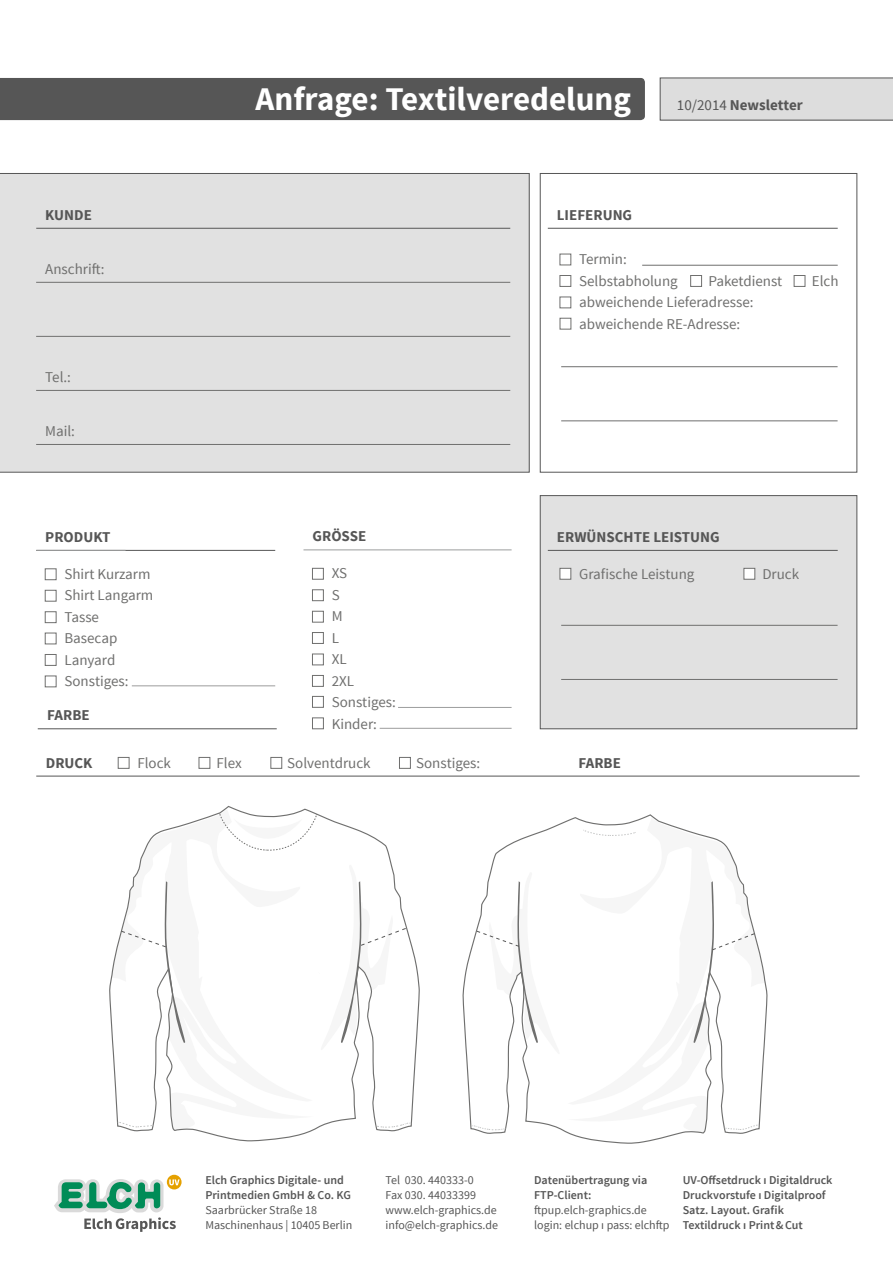
<style>
.page{position:relative;width:893px;height:1263px;background:#fff}
.page>*{position:absolute;margin:0;border:0;box-sizing:border-box;transform-origin:0 0}
.t1{font:700 33px "Source Sans Pro";color:#fff}
.t2{font:15px/21.5px "Source Sans Pro";color:#6f6f6e}
.t3{font:700 15px "Source Sans Pro";color:#565656}
.t4{font:600 12px/15px "Source Sans Pro";color:#565656}
.t5{font:12px/15px "Source Sans Pro";color:#565656}
.s1{font-weight:400}
</style>
<div class="page">
<svg style="left:109px;top:805px;width:310px;height:337px"></svg>
<svg style="left:219px;top:813px;width:98px;height:38px"></svg>
<svg style="left:375px;top:1122px;width:37px;height:5px"></svg>
<svg style="left:117px;top:1122px;width:37px;height:5px"></svg>
<svg style="left:120px;top:881px;width:65px;height:162px"></svg>
<svg style="left:318px;top:864px;width:89px;height:188px"></svg>
<svg style="left:463px;top:814px;width:305px;height:330px"></svg>
<svg style="left:583px;top:830px;width:53px;height:6px"></svg>
<svg style="left:471px;top:1125px;width:35px;height:5px"></svg>
<svg style="left:724px;top:1124px;width:35px;height:6px"></svg>
<svg style="left:476px;top:871px;width:84px;height:185px"></svg>
<svg style="left:693px;top:881px;width:62px;height:162px"></svg>
<div style="left:167px;top:1175px;width:15px;height:14px;background:#e5a100;border-radius:50%"></div>
<svg style="left:54px;top:1179px;width:126px;height:53px"></svg>
<div style="left:0;top:173px;width:529px;height:299px;background:#e1e1e1"></div>
<hr style="left:36px;top:228px;width:474px;height:1px;background:#565656">
<hr style="left:36px;top:282px;width:474px;height:1px;background:#6f6f6e">
<hr style="left:36px;top:336px;width:474px;height:1px;background:#6f6f6e">
<hr style="left:36px;top:390px;width:474px;height:1px;background:#6f6f6e">
<hr style="left:36px;top:444px;width:474px;height:1px;background:#6f6f6e">
<div style="left:540px;top:173px;width:317px;height:299px;background:#fff;border:1px solid #565656"></div>
<hr style="left:548px;top:228px;width:290px;height:1px;background:#565656">
<hr style="left:642px;top:265px;width:196px;height:1px;background:#6f6f6e">
<div style="left:560px;top:254px;width:11px;height:11px;background:#fff;border:1px solid #6f6f6e"></div>
<div style="left:560px;top:275px;width:11px;height:12px;background:#fff;border:1px solid #6f6f6e"></div>
<div style="left:560px;top:297px;width:11px;height:11px;background:#fff;border:1px solid #6f6f6e"></div>
<hr style="left:561px;top:366px;width:277px;height:1px;background:#6f6f6e">
<hr style="left:561px;top:421px;width:277px;height:1px;background:#6f6f6e">
<div style="left:690px;top:275px;width:12px;height:12px;background:#fff;border:1px solid #6f6f6e"></div>
<div style="left:560px;top:318px;width:11px;height:11px;background:#fff;border:1px solid #6f6f6e"></div>
<div style="left:794px;top:275px;width:11px;height:12px;background:#fff;border:1px solid #6f6f6e"></div>
<div style="left:0;top:78px;width:645px;height:42px;background:#565656"></div>
<div style="left:660px;top:78px;width:233px;height:42px;background:#ddd"></div>
<div style="left:540px;top:495px;width:317px;height:234px;background:#e1e1e1;border:1px solid #565656"></div>
<hr style="left:36px;top:550px;width:239px;height:1px;background:#565656">
<hr style="left:38px;top:728px;width:239px;height:1px;background:#565656">
<hr style="left:36px;top:550px;width:90px;height:1px;background:#9c9d9d">
<div style="left:45px;top:569px;width:11px;height:11px;border:1px solid #6f6f6e"></div>
<div style="left:45px;top:590px;width:11px;height:11px;border:1px solid #6f6f6e"></div>
<div style="left:45px;top:611px;width:11px;height:12px;border:1px solid #6f6f6e"></div>
<div style="left:45px;top:633px;width:11px;height:11px;border:1px solid #6f6f6e"></div>
<div style="left:45px;top:654px;width:11px;height:12px;border:1px solid #6f6f6e"></div>
<div style="left:45px;top:676px;width:11px;height:11px;border:1px solid #6f6f6e"></div>
<hr style="left:132px;top:686px;width:143px;height:1px;background:#9c9d9d">
<hr style="left:303px;top:550px;width:209px;height:1px;background:#9c9d9d">
<div style="left:312px;top:568px;width:12px;height:11px;border:1px solid #6f6f6e"></div>
<div style="left:312px;top:590px;width:12px;height:11px;border:1px solid #6f6f6e"></div>
<div style="left:312px;top:611px;width:12px;height:11px;border:1px solid #6f6f6e"></div>
<div style="left:312px;top:632px;width:12px;height:12px;border:1px solid #6f6f6e"></div>
<div style="left:312px;top:654px;width:12px;height:11px;border:1px solid #6f6f6e"></div>
<div style="left:312px;top:675px;width:12px;height:11px;border:1px solid #6f6f6e"></div>
<hr style="left:380px;top:728px;width:132px;height:1px;background:#9c9d9d">
<hr style="left:398px;top:707px;width:114px;height:1px;background:#9c9d9d">
<div style="left:312px;top:696px;width:12px;height:11px;border:1px solid #6f6f6e"></div>
<div style="left:312px;top:718px;width:12px;height:11px;border:1px solid #6f6f6e"></div>
<hr style="left:548px;top:550px;width:290px;height:1px;background:#565656">
<hr style="left:36px;top:776px;width:824px;height:1px;background:#565656">
<div style="left:118px;top:757px;width:11px;height:11px;border:1px solid #6f6f6e"></div>
<div style="left:199px;top:757px;width:11px;height:11px;border:1px solid #6f6f6e"></div>
<div style="left:271px;top:757px;width:11px;height:11px;border:1px solid #6f6f6e"></div>
<div style="left:399px;top:757px;width:12px;height:11px;border:1px solid #6f6f6e"></div>
<hr style="left:561px;top:625px;width:277px;height:1px;background:#6f6f6e">
<hr style="left:561px;top:679px;width:277px;height:1px;background:#6f6f6e">
<div style="left:560px;top:568px;width:11px;height:11px;background:#fff;border:1px solid #6f6f6e"></div>
<div style="left:744px;top:568px;width:11px;height:11px;background:#fff;border:1px solid #6f6f6e"></div>
<p class="t3" style="left:45px;top:205px;width:48px">KUNDE</p>
<p class="t2" style="left:45px;top:258px;width:61px">Anschrift:</p>
<p class="t2" style="left:45px;top:366px;width:27px">Tel.:</p>
<p class="t2" style="left:45px;top:420px;width:31px">Mail:</p>
<p class="t3" style="left:45px;top:527px;width:57px">PRODUKT</p>
<p class="t2" style="left:64px;top:563px;width:90px">Shirt Kurzarm<br>Shirt Langarm<br>Tasse<br>Basecap<br>Lanyard<br>Sonstiges:</p>
<p class="t3" style="left:47px;top:706px;width:44px">FARBE</p>
<h1 class="t1" style="left:256px;top:78px;width:377px">ANFRAGE: TEXTILVEREDELUNG</h1>
<p class="t3" style="left:677px;top:96px;width:127px"><span class="s1">10/2014</span> NEWSLETTER</p>
<p class="t3" style="left:313px;top:527px;width:55px">GRÖSSE</p>
<p class="t2" style="left:332px;top:563px;width:66px">XS<br>S<br>M<br>L<br>XL<br>2XL<br>Sonstiges:<br>Kinder:</p>
<p class="t3" style="left:557px;top:205px;width:77px">LIEFERUNG</p>
<p class="t2" style="left:579px;top:249px;width:100px">Termin:<br>Selbstabholung</p>
<p class="t2" style="left:708px;top:270px;width:75px">Paketdienst</p>
<p class="t2" style="left:812px;top:270px;width:28px">Elch</p>
<p class="t2" style="left:579px;top:292px;width:176px">abweichende Lieferadresse: abweichende RE-Adresse:</p>
<p class="t3" style="left:557px;top:527px;width:164px">ERWÜNSCHTE LEISTUNG</p>
<p class="t2" style="left:579px;top:563px;width:117px">Grafische Leistung</p>
<p class="t2" style="left:762px;top:563px;width:38px">Druck</p>
<p class="t3" style="left:46px;top:753px;width:47px">DRUCK</p>
<p class="t2" style="left:137px;top:752px;width:35px">Flock</p>
<p class="t2" style="left:216px;top:752px;width:27px">Flex</p>
<p class="t2" style="left:287px;top:752px;width:85px">Solventdruck</p>
<p class="t2" style="left:416px;top:752px;width:66px">Sonstiges:</p>
<p class="t3" style="left:578px;top:753px;width:44px">FARBE</p>
<p class="t4" style="left:205px;top:1173px;width:147px">Elch Graphics Digitale- und<br>Printmedien GmbH &amp; Co. KG</p>
<p class="t5" style="left:205px;top:1203px;width:148px">Saarbrücker Straße 18<br>Maschinenhaus | 10405 Berlin</p>
<p class="t5" style="left:385px;top:1173px;width:114px">Tel 030. 440333-0<br>Fax 030. 44033399 www.elch-graphics.de info@elch-graphics.de</p>
<p class="t4" style="left:534px;top:1173px;width:115px">Datenübertragung via<br>FTP-Client:</p>
<p class="t5" style="left:534px;top:1203px;width:137px">ftpup.elch-graphics.de login: elchup ı pass: elchftp</p>
<p class="t4" style="left:683px;top:1173px;width:151px">UV-Offsetdruck ı Digitaldruck<br>Druckvorstufe ı Digitalproof<br>Satz. Layout. Grafik<br>Textildruck ı Print&amp;Cut</p>
</div>
